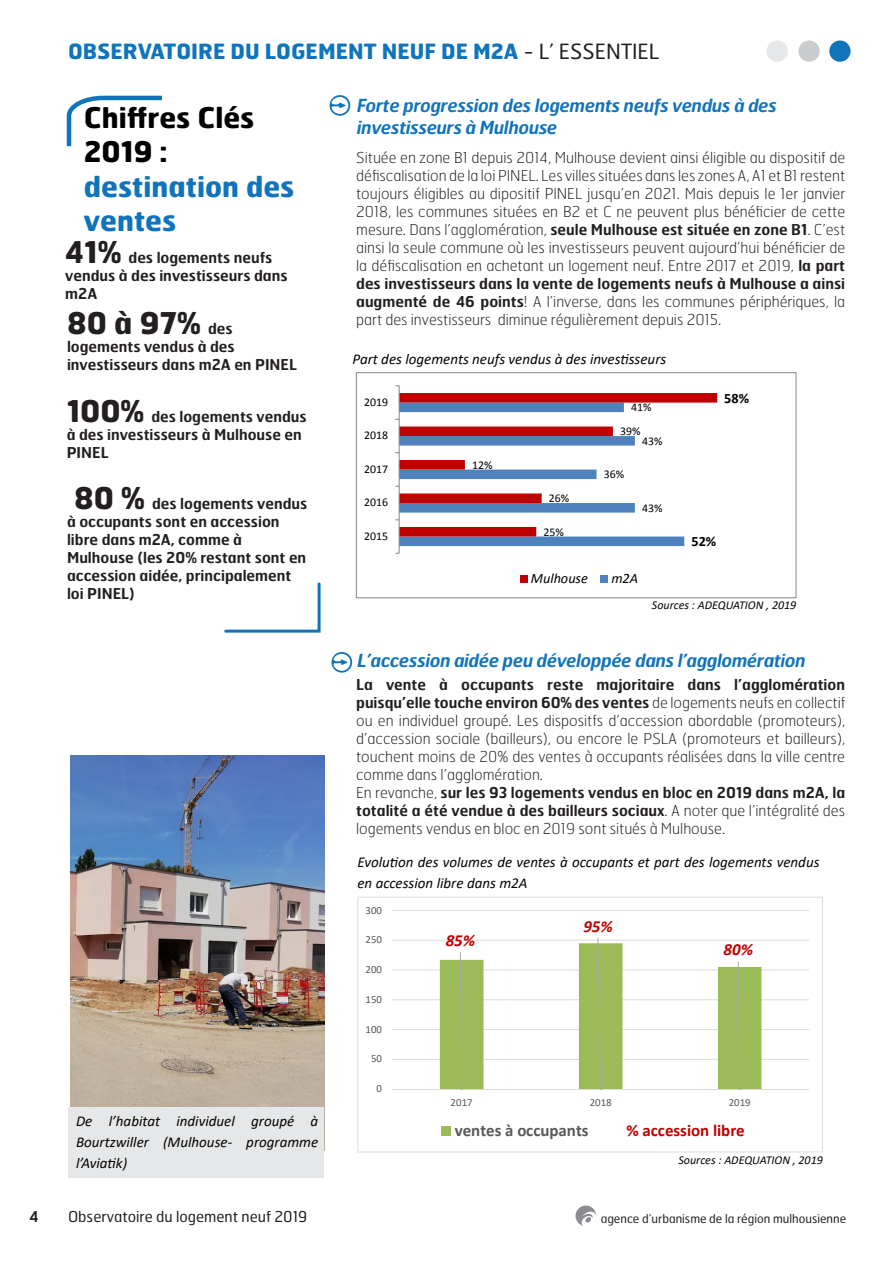
<style>
.page{position:relative;width:893px;height:1263px;background:#fff}
.page>*{position:absolute;margin:0;border:0;box-sizing:border-box;transform-origin:0 0}
.t1{font:700 30px "Hermes FB";color:#231f20}
.t2{font:700 28.5px/34.2px "Hermes FB";color:#1074bc}
.t3{font:700 28.5px/34.2px "Hermes FB";color:#000}
.t4{font:700 21px "Hermes FB";color:#1074bc}
._03__Chapeau_variant{font:italic 600 18px/21.6px "Hermes FB";letter-spacing:-.02em;color:#1074bc}
.t5{font:700 16.95px "Calibri";color:#595959}
.t6{font:700 16.95px "Calibri";color:#c00000}
.t7{font:italic 700 16.95px "Calibri";color:#c00000}
._04__Titre_intermédi{font:100 15px/18px "Hermes FB";color:#231f20;text-align:justify}
.t8{font:600 15px/18px "Hermes FB";color:#231f20}
._05__Texte_général_e{font:italic 15px/21px "Calibri";color:#040503}
.t9{font:15px "Hermes FB";color:#231f20}
.t10{font:italic 14.25px "Calibri";color:#000}
.t11{font:700 14.25px "Calibri";color:#000}
._05__Texte_général_e-2{font:italic 12px "Calibri";color:#040503}
.t12{font:12px "Hermes FB";color:#231f20}
.t13{font:11.85px "Calibri";color:#000}
.t14{font:10.8px "Calibri";color:#595959}
.s1{font-weight:400;color:#231f20}
.s2{font-weight:700;font-size:30px}
.s3{font-weight:600;font-size:15px}
.s4{font-weight:600}
</style>
<div class="page">
<svg style="left:576px;top:1205px;width:20px;height:21px"></svg>
<svg style="left:66px;top:95px;width:96px;height:52px"></svg>
<svg style="left:224px;top:582px;width:97px;height:51px"></svg>
<svg style="left:330px;top:95px;width:20px;height:21px"></svg>
<svg style="left:331px;top:652px;width:21px;height:21px"></svg>
<div style="left:767px;top:41px;width:21px;height:21px;background:#e6e7e9;border-radius:50%"></div>
<div style="left:798px;top:41px;width:22px;height:21px;background:#cbccce;border-radius:50%"></div>
<div style="left:829px;top:41px;width:21px;height:21px;background:#1074bc;border-radius:50%"></div>
<svg style="left:400px;top:393px;width:317px;height:10px;background:#c0090a"></svg>
<hr style="left:399px;top:386px;width:1px;height:167px;background:#868686">
<svg style="left:395px;top:403px;width:289px;height:143px"></svg>
<div style="left:520px;top:575px;width:7px;height:7px;background:#c00000"></div>
<div style="left:600px;top:575px;width:8px;height:7px;background:#4f81bd"></div>
<div style="left:356px;top:372px;width:440px;height:226px;border:1px solid #868686"></div>
<img style="left:70px;top:756px;width:254px;height:351px">
<svg style="left:357px;top:897px;width:466px;height:255px"></svg>
<svg style="left:614px;top:1128px;width:6px;height:6px"></svg>
<div style="left:68px;top:1107px;width:256px;height:71px;background:#e6e7e9"></div>
<p class="t4" style="left:68px;top:38px;width:593px">OBSERVATOIRE DU LOGEMENT NEUF DE M2A <span class="s1">- L’ ESSENTIEL</span></p>
<p class="t3" style="left:84px;top:100px;width:172px">Chiffres Clés<br>2019 :</p>
<p class="t2" style="left:84px;top:168px;width:212px">destination des ventes</p>
<p class="t8" style="left:65px;top:248px;width:224px"><span class="s2">41%</span> des logements neufs vendus à des investisseurs dans m2A</p>
<p class="t1" style="left:67px;top:303px;width:167px">80 à 97% <span class="s3">des</span></p>
<p class="t8" style="left:67px;top:337px;width:232px">logements vendus à des investisseurs dans m2A en PINEL</p>
<p class="t8" style="left:67px;top:407px;width:242px"><span class="s2">100%</span> des logements vendus à des investisseurs à Mulhouse en<br>PINEL</p>
<p class="t8" style="left:67px;top:494px;width:242px;text-indent:7px"><span class="s2">80 %</span> des logements vendus à occupants sont en accession libre dans m2A, comme à<br>Mulhouse (les 20% restant sont en accession aidée, principalement loi PINEL)</p>
<p class="_05__Texte_général_e" style="left:76px;top:1110px;width:244px;text-align:justify">De l’habitat individuel groupé à Bourtzwiller (Mulhouse- programme l’Aviatik)</p>
<p class="_03__Chapeau_variant" style="left:357px;top:94px;width:421px">Forte progression des logements neufs vendus à des investisseurs à Mulhouse</p>
<p class="_04__Titre_intermédi" style="left:356px;top:148px;width:490px">Située en zone B1 depuis 2014, Mulhouse devient ainsi éligible au dispositif de défiscalisation de la loi PINEL. Les villes situées dans les zones A, A1 et B1 restent toujours éligibles au dipositif PINEL jusqu’en 2021. Mais depuis le 1er janvier 2018, les communes situées en B2 et C ne peuvent plus bénéficier de cette mesure. Dans l’agglomération, <span class="s4">seule Mulhouse est située en zone B1</span>. C’est ainsi la seule commune où les investisseurs peuvent aujourd’hui bénéficier de la défiscalisation en achetant un logement neuf. Entre 2017 et 2019, <span class="s4">la part des investisseurs dans la vente de logements neufs à Mulhouse a ainsi augmenté de 46 points</span>! A l’inverse, dans les communes périphériques, la part des investisseurs diminue régulièrement depuis 2015.</p>
<p class="_05__Texte_général_e" style="left:353px;top:348px;width:315px">Part des logements neufs vendus à des investisseurs</p>
<p class="t13" style="left:364px;top:394px;width:26px">2019</p>
<p class="t13" style="left:631px;top:400px;width:22px">41%</p>
<p class="t13" style="left:364px;top:428px;width:26px">2018</p>
<p class="t13" style="left:620px;top:424px;width:22px">39%</p>
<p class="t13" style="left:642px;top:433px;width:22px">43%</p>
<p class="t13" style="left:364px;top:461px;width:26px">2017</p>
<p class="t13" style="left:472px;top:457px;width:22px">12%</p>
<p class="t13" style="left:604px;top:467px;width:22px">36%</p>
<p class="t13" style="left:364px;top:495px;width:26px">2016</p>
<p class="t13" style="left:549px;top:491px;width:22px">26%</p>
<p class="t13" style="left:642px;top:500px;width:22px">43%</p>
<p class="t13" style="left:364px;top:528px;width:26px">2015</p>
<p class="t13" style="left:543px;top:524px;width:22px">25%</p>
<p class="t10" style="left:531px;top:568px;width:59px">Mulhouse</p>
<p class="t10" style="left:611px;top:568px;width:28px">m2A</p>
<p class="t11" style="left:724px;top:389px;width:26px">58%</p>
<p class="t11" style="left:691px;top:532px;width:26px">52%</p>
<p class="_05__Texte_général_e-2" style="left:652px;top:597px;width:146px">Sources : ADEQUATION , 2019</p>
<p class="_03__Chapeau_variant" style="left:357px;top:649px;width:450px">L’accession aidée peu développée dans l’agglomération</p>
<p class="_04__Titre_intermédi" style="left:356px;top:675px;width:491px"><span class="s4">La vente à occupants reste majoritaire dans l’agglomération puisqu’elle touche environ 60% des ventes</span> de logements neufs en collectif ou en individuel groupé. Les dispositfs d’accession abordable (promoteurs), d’accession sociale (bailleurs), ou encore le PSLA (promoteurs et bailleurs), touchent moins de 20% des ventes à occupants réalisées dans la ville centre comme dans l’agglomération.</p>
<p class="_04__Titre_intermédi" style="left:356px;top:783px;width:490px">En revanche, <span class="s4">sur les 93 logements vendus en bloc en 2019 dans m2A, la totalité a été vendue à des bailleurs sociaux</span>. A noter que l’intégralité des logements vendus en bloc en 2019 sont situés à Mulhouse.</p>
<p class="_05__Texte_général_e" style="left:357px;top:851px;width:464px">Evolution des volumes de ventes à occupants et part des logements vendus en accession libre dans m2A</p>
<p class="t14" style="left:366px;top:902px;width:18px">300</p>
<p class="t14" style="left:366px;top:932px;width:18px">250</p>
<p class="t14" style="left:366px;top:962px;width:18px">200</p>
<p class="t14" style="left:366px;top:992px;width:18px">150</p>
<p class="t14" style="left:366px;top:1021px;width:18px">100</p>
<p class="t14" style="left:371px;top:1051px;width:13px">50</p>
<p class="t14" style="left:377px;top:1081px;width:7px">0</p>
<p class="t7" style="left:446px;top:928px;width:31px">85%</p>
<p class="t7" style="left:583px;top:914px;width:31px">95%</p>
<p class="t7" style="left:724px;top:938px;width:31px">80%</p>
<p class="t14" style="left:451px;top:1095px;width:24px">2017</p>
<p class="t14" style="left:590px;top:1095px;width:24px">2018</p>
<p class="t14" style="left:729px;top:1095px;width:24px">2019</p>
<p class="t5" style="left:455px;top:1118px;width:135px">ventes à occupants</p>
<p class="t6" style="left:626px;top:1118px;width:120px">% accession libre</p>
<p class="_05__Texte_général_e-2" style="left:678px;top:1151px;width:146px">Sources : ADEQUATION , 2019</p>
<p class="t8" style="left:29px;top:1207px;width:11px">4</p>
<p class="t9" style="left:68px;top:1207px;width:241px">Observatoire du logement neuf 2019</p>
<p class="t12" style="left:601px;top:1210px;width:247px">agence d’urbanisme de la région mulhousienne</p>
</div>
